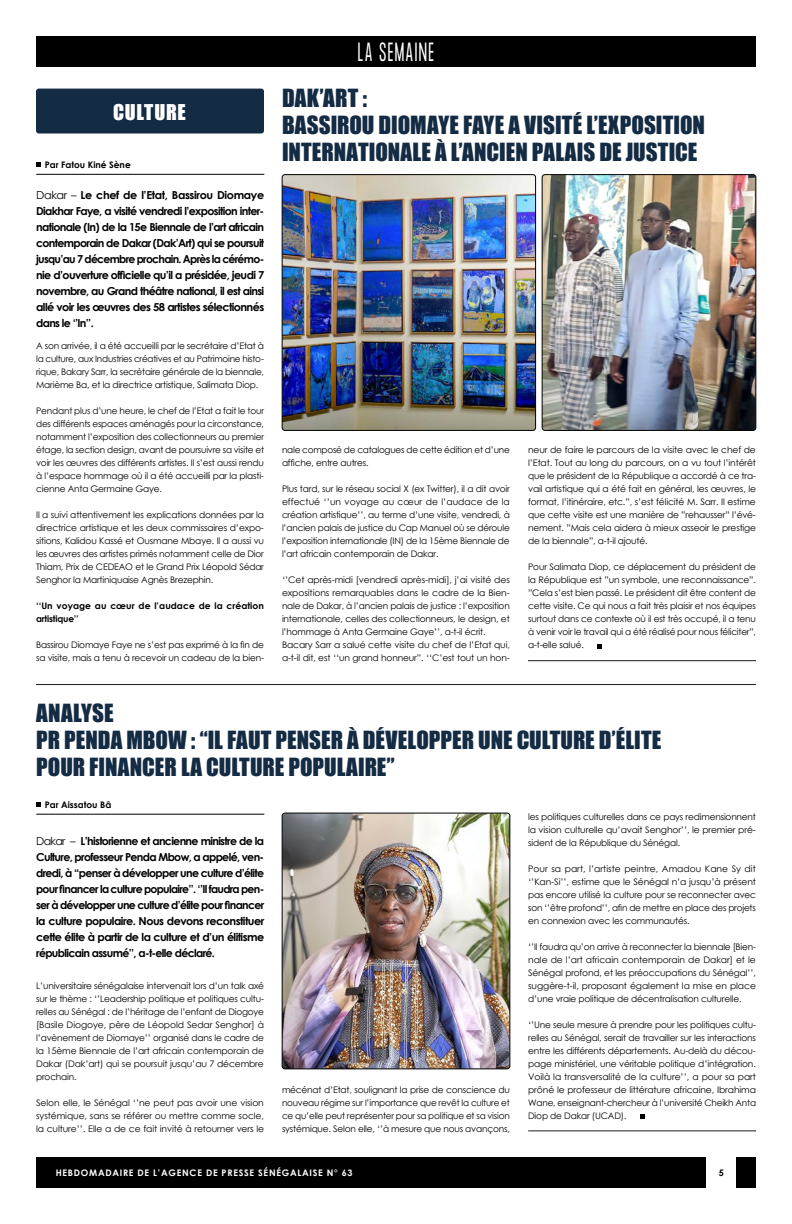
<style>
.page{position:relative;width:792px;height:1224px;background:#fff}
.page>*{position:absolute;margin:0;border:0;box-sizing:border-box;transform-origin:0 0}
.t1{font:23px/27px "Impact";color:#142b44}
.t2{font:300 23px "Formula Condensed";letter-spacing:.075em;color:#fff;scale:.8 1}
.t3{font:20px "Impact";letter-spacing:.035em;color:#fff}
.t4{font:700 11px/16px "Century Gothic";letter-spacing:-.055em;color:#000;text-align:justify}
.t5{font:9px/13px "Century Gothic";letter-spacing:-.02em;color:#000;text-align:justify}
.t6{font:700 9px/13px "Century Gothic";color:#000}
.t7{font:700 9px "Century Gothic";letter-spacing:.08em;color:#fff}
.s1{font-weight:400}
</style>
<div class="page">
<div style="left:36px;top:1157px;width:720px;height:31px;background:#000"></div>
<div style="left:706px;top:1155px;width:30px;height:35px;background:#fff"></div>
<div style="left:36px;top:36px;width:720px;height:31px;background:#000"></div>
<img style="left:544px;top:176px;width:210px;height:253px">
<div style="left:542px;top:174px;width:214px;height:257px;border:1px solid #000;border-radius:3px"></div>
<img style="left:284px;top:176px;width:250px;height:253px">
<div style="left:282px;top:174px;width:254px;height:257px;border:1px solid #000;border-radius:3px"></div>
<img style="left:282px;top:813px;width:228px;height:256px">
<div style="left:282px;top:813px;width:228px;height:256px;border:1px solid #000;border-radius:3px"></div>
<div style="left:36px;top:89px;width:228px;height:45px;background:#142b44;border-radius:3px"></div>
<hr style="left:36px;top:174px;width:228px;height:1px;background:#000">
<svg style="left:36px;top:162px;width:5px;height:5px"></svg>
<hr style="left:36px;top:814px;width:228px;height:1px;background:#000">
<svg style="left:36px;top:802px;width:5px;height:5px"></svg>
<svg style="left:597px;top:644px;width:5px;height:5px"></svg>
<hr style="left:528px;top:661px;width:228px;height:1px;background:#1b1b1a">
<hr style="left:36px;top:684px;width:720px;height:1px;background:#1b1b1a">
<svg style="left:640px;top:1115px;width:4px;height:4px"></svg>
<hr style="left:528px;top:1131px;width:228px;height:1px;background:#1b1b1a">
<h2 class="t3" style="left:113px;top:97px;width:74px">CULTURE</h2>
<p class="t6" style="left:45px;top:158px;width:88px">Par Fatou Kiné Sène</p>
<p class="t4" style="left:36px;top:186px;width:230px"><span class="s1">Dakar –</span> Le chef de l’Etat, Bassirou Diomaye Diakhar Faye, a visité vendredi l’exposition inter&shy;nationale (In) de la 15e Biennale de l’art africain contemporain de Dakar (Dak’Art) qui se poursuit jusqu’au 7 décembre prochain. Après la cérémo&shy;nie d’ouverture officielle qu’il a présidée, jeudi 7 novembre, au Grand théâtre national, il est ainsi allé voir les œuvres des 58 artistes sélectionnés dans le ‘’In’’.</p>
<p class="t5" style="left:36px;top:340px;width:229px">A son arrivée, il a été accueilli par le secrétaire d’Etat à la culture, aux Industries créatives et au Patrimoine histo&shy;rique, Bakary Sarr, la secrétaire générale de la biennale, Marième Ba, et la directrice artistique, Salimata Diop.</p>
<p class="t5" style="left:36px;top:405px;width:229px">Pendant plus d’une heure, le chef de l’Etat a fait le tour des différents espaces aménagés pour la circonstance, notamment l’exposition des collectionneurs au premier étage, la section design, avant de poursuivre sa visite et voir les œuvres des différents artistes. Il s’est aussi rendu à l’espace hommage où il a été accueilli par la plasti&shy;cienne Anta Germaine Gaye.</p>
<p class="t5" style="left:36px;top:509px;width:229px">Il a suivi attentivement les explications données par la directrice artistique et les deux commissaires d’expo&shy;sitions, Kalidou Kassé et Ousmane Mbaye. Il a aussi vu les œuvres des artistes primés notamment celle de Dior Thiam, Prix de CEDEAO et le Grand Prix Léopold Sédar Senghor la Martiniquaise Agnès Brezephin.</p>
<p class="t6" style="left:36px;top:599px;width:229px">‘‘Un voyage au cœur de l’audace de la création artistique’’</p>
<p class="t5" style="left:36px;top:639px;width:229px">Bassirou Diomaye Faye ne s’est pas exprimé à la fin de sa visite, mais a tenu à recevoir un cadeau de la bien-</p>
<h1 class="t2" style="left:358px;top:38px;width:97px">LA SEMAINE</h1>
<h1 class="t1" style="left:282px;top:84px;width:425px">DAK’ART :<br>BASSIROU DIOMAYE FAYE A VISITÉ L’EXPOSITION<br>INTERNATIONALE À L’ANCIEN PALAIS DE JUSTICE</h1>
<p class="t5" style="left:282px;top:444px;width:229px">nale composé de catalogues de cette édition et d’une affiche, entre autres.</p>
<p class="t5" style="left:282px;top:483px;width:229px">Plus tard, sur le réseau social X (ex Twitter), il a dit avoir effectué ‘’un voyage au cœur de l’audace de la création artistique’’, au terme d’une visite, vendredi, à l’ancien palais de justice du Cap Manuel où se déroule l’exposition internationale (IN) de la 15ème Biennale de l’art africain contemporain de Dakar.</p>
<p class="t5" style="left:282px;top:574px;width:229px;text-align:left">‘’Cet après-midi [vendredi après-midi], j’ai visité des expositions remarquables dans le cadre de la Bien&shy;nale de Dakar, à l’ancien palais de justice : l’exposition internationale, celles des collectionneurs, le design, et l’hommage à Anta Germaine Gaye’’, a-t-il écrit.<br>Bacary Sarr a salué cette visite du chef de l’Etat qui, a-t-il dit, est ‘‘un grand honneur”. ‘‘C’est tout un hon-</p>
<p class="t5" style="left:528px;top:444px;width:229px">neur de faire le parcours de la visite avec le chef de l’Etat. Tout au long du parcours, on a vu tout l’intérêt que le président de la République a accordé à ce tra&shy;vail artistique qui a été fait en général, les œuvres, le format, l’itinéraire, etc.”, s’est félicité M. Sarr. Il estime que cette visite est une manière de ”rehausser” l’évé&shy;nement. ”Mais cela aidera à mieux asseoir le prestige de la biennale”, a-t-il ajouté.</p>
<p class="t5" style="left:528px;top:561px;width:229px">Pour Salimata Diop, ce déplacement du président de la République est ”un symbole, une reconnaissance”. ”Cela s’est bien passé. Le président dit être content de cette visite. Ce qui nous a fait très plaisir et nos équipes surtout dans ce contexte où il est très occupé, il a tenu à venir voir le travail qui a été réalisé pour nous féliciter”, a-t-elle salué.</p>
<h1 class="t1" style="left:36px;top:698px;width:627px">ANALYSE<br>PR PENDA MBOW : “IL FAUT PENSER À DÉVELOPPER UNE CULTURE D’ÉLITE<br>POUR FINANCER LA CULTURE POPULAIRE”</h1>
<p class="t6" style="left:45px;top:798px;width:68px">Par Aissatou Bâ</p>
<p class="t4" style="left:36px;top:833px;width:230px"><span class="s1">Dakar –</span> L’historienne et ancienne ministre de la Culture, professeur Penda Mbow, a appelé, ven&shy;dredi, à “penser à développer une culture d’élite pour financer la culture populaire’’. ‘’Il faudra pen&shy;ser à développer une culture d’élite pour financer la culture populaire. Nous devons reconstituer cette élite à partir de la culture et d’un élitisme républicain assumé’’, a-t-elle déclaré.</p>
<p class="t5" style="left:36px;top:979px;width:229px">L’universitaire sénégalaise intervenait lors d’un talk axé sur le thème : ‘’Leadership politique et politiques cultu&shy;relles au Sénégal : de l’héritage de l’enfant de Diogoye [Basile Diogoye, père de Léopold Sedar Senghor] à l’avènement de Diomaye’’ organisé dans le cadre de la 15ème Biennale de l’art africain contemporain de Dakar (Dak’art) qui se poursuit jusqu’au 7 décembre prochain.</p>
<p class="t5" style="left:36px;top:1096px;width:229px">Selon elle, le Sénégal ‘’ne peut pas avoir une vision systémique, sans se référer ou mettre comme socle, la culture’’. Elle a de ce fait invité à retourner vers le</p>
<p class="t5" style="left:282px;top:1083px;width:229px">mécénat d’Etat, soulignant la prise de conscience du nouveau régime sur l’importance que revêt la culture et ce qu’elle peut représenter pour sa politique et sa vision systémique. Selon elle, ‘’à mesure que nous avançons,</p>
<p class="t5" style="left:528px;top:810px;width:229px">les politiques culturelles dans ce pays redimensionnent la vision culturelle qu’avait Senghor’’, le premier pré&shy;sident de la République du Sénégal.</p>
<p class="t5" style="left:528px;top:862px;width:229px">Pour sa part, l’artiste peintre, Amadou Kane Sy dit ‘’Kan-Si’’, estime que le Sénégal n’a jusqu’à présent pas encore utilisé la culture pour se reconnecter avec son ‘’être profond’’, afin de mettre en place des projets en connexion avec les communautés.</p>
<p class="t5" style="left:528px;top:940px;width:229px">‘’Il faudra qu’on arrive à reconnecter la biennale [Bien&shy;nale de l’art africain contemporain de Dakar] et le Sénégal profond, et les préoccupations du Sénégal’’, suggère-t-il, proposant également la mise en place d’une vraie politique de décentralisation culturelle.</p>
<p class="t5" style="left:528px;top:1018px;width:229px">‘’Une seule mesure à prendre pour les politiques cultu&shy;relles au Sénégal, serait de travailler sur les interactions entre les différents départements. Au-delà du décou&shy;page ministériel, une véritable politique d’intégration.<br>Voilà la transversalité de la culture’’, a pour sa part prôné le professeur de littérature africaine, Ibrahima Wane, enseignant-chercheur à l’université Cheikh Anta Diop de Dakar (UCAD).</p>
<p class="t7" style="left:56px;top:1166px;width:298px">HEBDOMADAIRE DE L’AGENCE DE PRESSE SÉNÉGALAISE N° 63</p>
<p class="t6" style="left:719px;top:1166px;width:7px">5</p>
</div>
